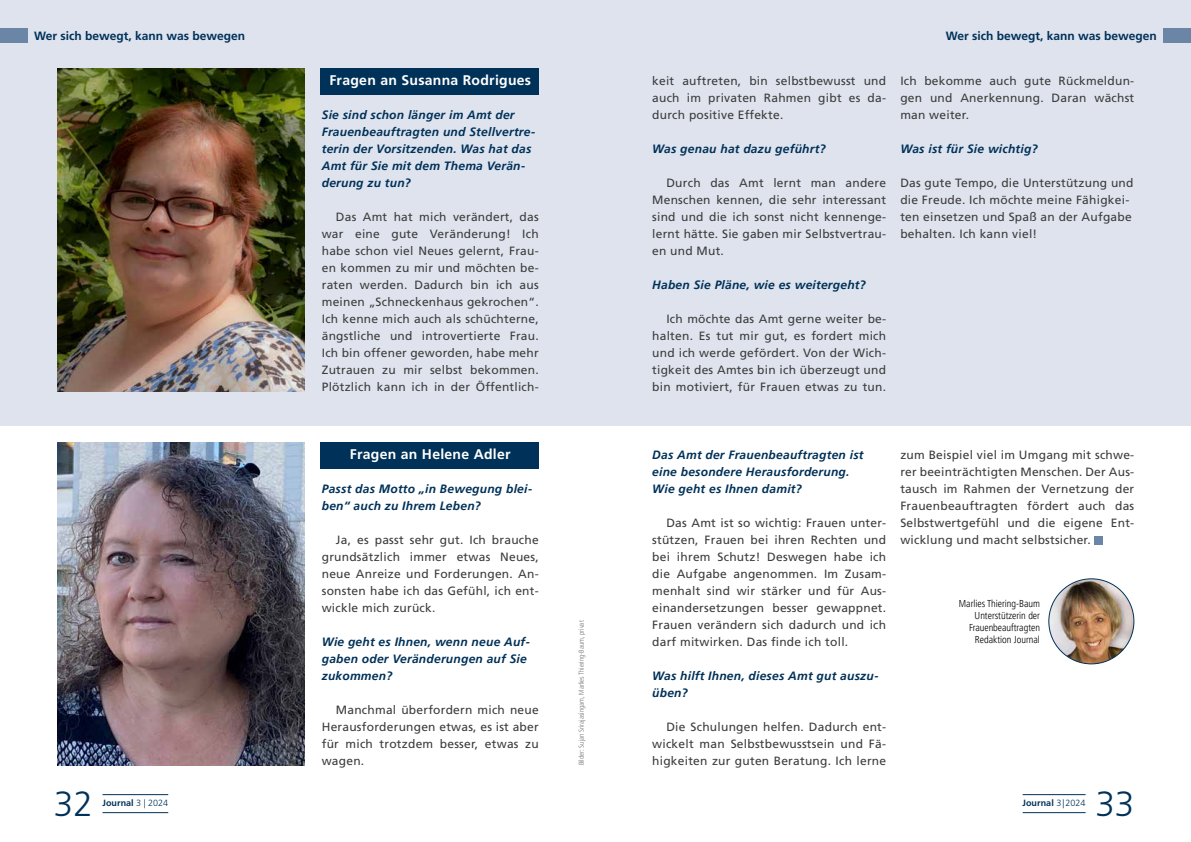
<style>
.page{position:relative;width:1191px;height:842px;background:#fff}
.page>*{position:absolute;margin:0;border:0;box-sizing:border-box;transform-origin:0 0}
.t1{font:300 35px "Frutiger LT Std";color:#003158}
.t2{font:700 14px "Frutiger LT Std";letter-spacing:.02em;color:#fff}
.t3{font:12px/17px "Frutiger LT Std";letter-spacing:.02em;color:#3c3c3b;text-align:justify}
.t4{font:italic 700 12px/17px "Frutiger LT Pro";letter-spacing:.02em;color:#003158}
.t5{font:700 12px "Frutiger LT Std";color:#003158}
.t6{font:300 condensed 10px/12px "Frutiger LT Pro";color:#000;text-align:right}
.t7{font:700 9px "Frutiger LT Std";color:#003158}
.t8{font:300 condensed 7px "Frutiger LT Pro";color:#706f6f}
.s1{font-weight:300}
</style>
<div class="page">
<img style="left:1048px;top:579px;width:85px;height:85px;border-radius:43px">
<div style="left:0;top:0;width:1191px;height:426px;background:#dee3ee"></div>
<div style="left:320px;top:68px;width:219px;height:26px;background:#003158"></div>
<div style="left:320px;top:442px;width:219px;height:26px;background:#003158"></div>
<img style="left:57px;top:68px;width:248px;height:323px">
<img style="left:57px;top:442px;width:248px;height:323px">
<div style="left:1094px;top:536px;width:9px;height:8px;background:#6b85a7"></div>
<hr style="left:103px;top:794px;width:65px;height:1px;background:#003158">
<hr style="left:103px;top:812px;width:65px;height:1px;background:#003158">
<hr style="left:1022px;top:794px;width:63px;height:1px;background:#003158">
<hr style="left:1022px;top:812px;width:63px;height:1px;background:#003158">
<div style="left:0;top:28px;width:28px;height:15px;background:#6b85a7"></div>
<div style="left:1162px;top:28px;width:29px;height:15px;background:#6b85a7"></div>
<p class="t5" style="left:34px;top:29px;width:213px">Wer sich bewegt, kann was bewegen</p>
<p class="t5" style="left:945px;top:29px;width:213px">Wer sich bewegt, kann was bewegen</p>
<p class="t2" style="left:329px;top:72px;width:203px">Fragen an Susanna Rodrigues</p>
<p class="t4" style="left:322px;top:106px;width:215px">Sie sind schon länger im Amt der<br>Frauenbeauftragten und Stellvertre&shy;terin der Vorsitzenden. Was hat das<br>Amt für Sie mit dem Thema Verän&shy;derung zu tun?</p>
<p class="t3" style="left:322px;top:208px;width:218px;text-indent:14px">Das Amt hat mich verändert, das war eine gute Veränderung! Ich habe schon viel Neues gelernt, Frau&shy;en kommen zu mir und möchten be&shy;raten werden. Dadurch bin ich aus meinen „Schneckenhaus gekrochen“.<br>Ich kenne mich auch als schüchterne, ängstliche und introvertierte Frau.<br>Ich bin offener geworden, habe mehr Zutrauen zu mir selbst bekommen.<br>Plötzlich kann ich in der Öffentlich-</p>
<p class="t2" style="left:350px;top:446px;width:162px">Fragen an Helene Adler</p>
<p class="t4" style="left:322px;top:481px;width:212px">Passt das Motto „in Bewegung blei&shy;ben“ auch zu Ihrem Leben?</p>
<p class="t3" style="left:322px;top:532px;width:218px;text-indent:14px">Ja, es passt sehr gut. Ich brauche grundsätzlich immer etwas Neues, neue Anreize und Forderungen. An&shy;sonsten habe ich das Gefühl, ich ent&shy;wickle mich zurück.</p>
<p class="t4" style="left:322px;top:634px;width:210px">Wie geht es Ihnen, wenn neue Auf&shy;gaben oder Veränderungen auf Sie zukommen?</p>
<p class="t3" style="left:322px;top:702px;width:218px;text-indent:14px">Manchmal überfordern mich neue Herausforderungen etwas, es ist aber für mich trotzdem besser, etwas zu wagen.</p>
<p class="t8" style="left:577px;top:765px;width:146px;rotate:-90deg">Bilder: Sujan Srirajasingam, Marlies Thiering-Baum, privat</p>
<p class="t3" style="left:652px;top:72px;width:235px">keit auftreten, bin selbstbewusst und auch im privaten Rahmen gibt es da&shy;durch positive Effekte.</p>
<p class="t4" style="left:652px;top:140px;width:175px">Was genau hat dazu geführt?</p>
<p class="t3" style="left:652px;top:174px;width:235px;text-indent:14px">Durch das Amt lernt man andere Menschen kennen, die sehr interessant sind und die ich sonst nicht kennenge&shy;lernt hätte. Sie gaben mir Selbstvertrau&shy;en und Mut.</p>
<p class="t4" style="left:652px;top:276px;width:215px">Haben Sie Pläne, wie es weitergeht?</p>
<p class="t3" style="left:652px;top:311px;width:235px;text-indent:14px">Ich möchte das Amt gerne weiter be&shy;halten. Es tut mir gut, es fordert mich und ich werde gefördert. Von der Wich&shy;tigkeit des Amtes bin ich überzeugt und bin motiviert, für Frauen etwas zu tun.</p>
<p class="t3" style="left:900px;top:72px;width:235px">Ich bekomme auch gute Rückmeldun&shy;gen und Anerkennung. Daran wächst man weiter.</p>
<p class="t4" style="left:900px;top:140px;width:139px">Was ist für Sie wichtig?</p>
<p class="t3" style="left:900px;top:174px;width:235px;text-align:left">Das gute Tempo, die Unterstützung und die Freude. Ich möchte meine Fähigkei&shy;ten einsetzen und Spaß an der Aufgabe behalten. Ich kann viel!</p>
<p class="t4" style="left:652px;top:447px;width:213px">Das Amt der Frauenbeauftragten ist eine besondere Herausforderung.<br>Wie geht es Ihnen damit?</p>
<p class="t3" style="left:652px;top:515px;width:235px;text-indent:14px">Das Amt ist so wichtig: Frauen unter&shy;stützen, Frauen bei ihren Rechten und bei ihrem Schutz! Deswegen habe ich die Aufgabe angenommen. Im Zusam&shy;menhalt sind wir stärker und für Aus&shy;einandersetzungen besser gewappnet.<br>Frauen verändern sich dadurch und ich darf mitwirken. Das finde ich toll.</p>
<p class="t4" style="left:652px;top:668px;width:228px">Was hilft Ihnen, dieses Amt gut auszu&shy;üben?</p>
<p class="t3" style="left:652px;top:719px;width:235px;text-indent:14px">Die Schulungen helfen. Dadurch ent&shy;wickelt man Selbstbewusstsein und Fä&shy;higkeiten zur guten Beratung. Ich lerne</p>
<p class="t3" style="left:900px;top:447px;width:235px">zum Beispiel viel im Umgang mit schwe&shy;rer beeinträchtigten Menschen. Der Aus&shy;tausch im Rahmen der Vernetzung der Frauenbeauftragten fördert auch das Selbstwertgefühl und die eigene Ent&shy;wicklung und macht selbstsicher.</p>
<p class="t6" style="left:958px;top:598px;width:83px">Marlies Thiering-Baum<br>Unterstützerin der<br>Frauenbeauftragten<br>Redaktion Journal</p>
<h1 class="t1" style="left:54px;top:784px;width:40px">32</h1>
<p class="t7" style="left:103px;top:798px;width:67px">Journal <span class="s1">3 | 2024</span></p>
<p class="t7" style="left:1022px;top:798px;width:64px">Journal <span class="s1">3|2024</span></p>
<h1 class="t1" style="left:1095px;top:785px;width:40px">33</h1>
</div>
